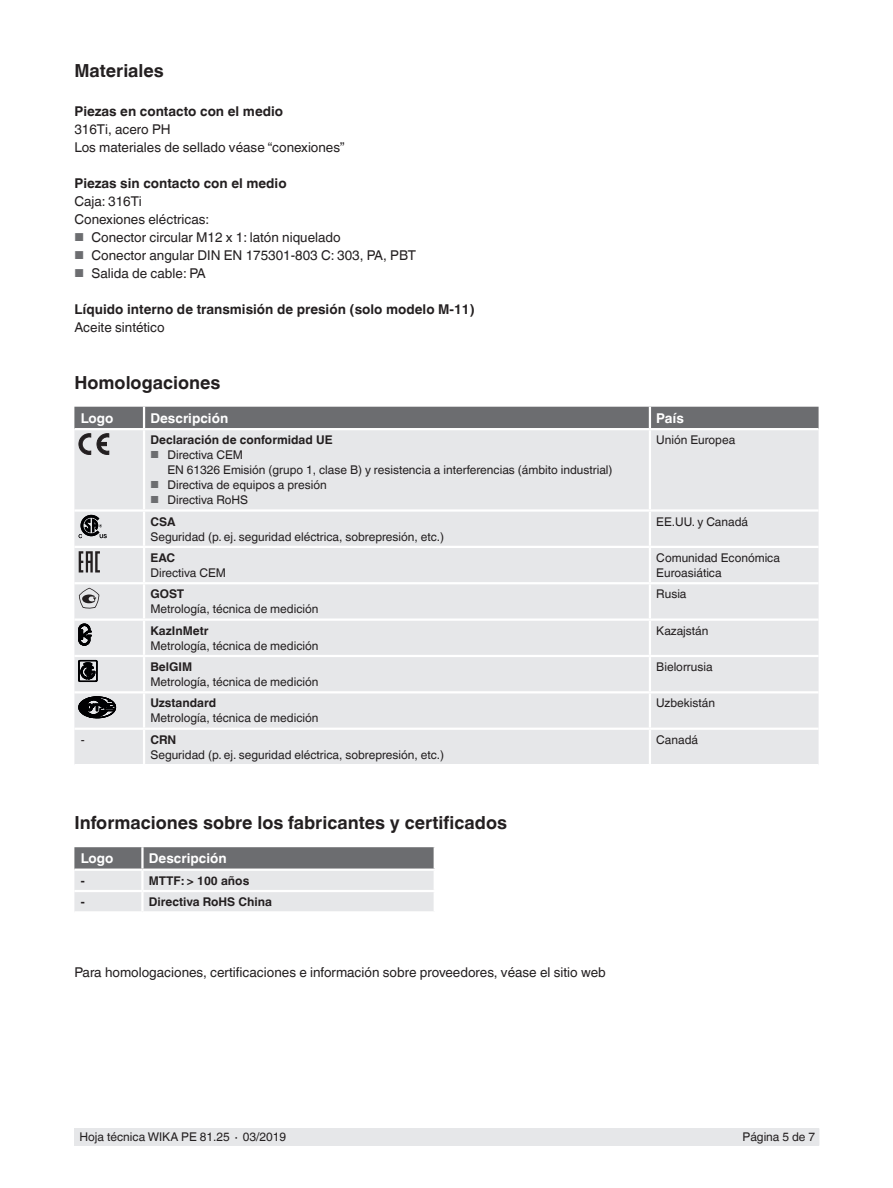
<style>
.page{position:relative;width:893px;height:1188px;background:#fff}
.page>*{position:absolute;margin:0;border:0;box-sizing:border-box;transform-origin:0 0}
.t1{font:700 18px "Helvetica World";color:#231f20}
.t2{font:13.5px/18px "Helvetica World";color:#231f20}
.t3{font:700 13.5px "Helvetica World";color:#231f20}
.t4{font:700 13.5px "Helvetica World";color:#fff}
.t5{font:12px/15px "Helvetica World";color:#231f20}
.t6{font:700 12px "Helvetica World";color:#231f20}
.s1{font-size:11.55px;color:#6c6d70}
.s2{font-size:10.2px;color:#6c6d70}
</style>
<div class="page">
<div style="left:75px;top:1128px;width:744px;height:17px;background:#e6e7e9"></div>
<div style="left:74px;top:454px;width:745px;height:310px;background:#e6e7e9"></div>
<hr style="left:144px;top:509px;width:506px;height:3px;background:#fff">
<hr style="left:144px;top:546px;width:506px;height:2px;background:#fff">
<hr style="left:144px;top:582px;width:506px;height:2px;background:#fff">
<hr style="left:144px;top:618px;width:506px;height:3px;background:#fff">
<hr style="left:144px;top:728px;width:506px;height:2px;background:#fff">
<hr style="left:143px;top:621px;width:2px;height:34px;background:#fff">
<hr style="left:649px;top:621px;width:2px;height:34px;background:#fff">
<hr style="left:143px;top:657px;width:2px;height:34px;background:#fff">
<hr style="left:649px;top:657px;width:2px;height:34px;background:#fff">
<hr style="left:144px;top:691px;width:506px;height:2px;background:#fff">
<hr style="left:650px;top:691px;width:169px;height:2px;background:#fff">
<hr style="left:74px;top:691px;width:70px;height:2px;background:#fff">
<hr style="left:74px;top:655px;width:70px;height:2px;background:#fff">
<hr style="left:144px;top:655px;width:506px;height:2px;background:#fff">
<hr style="left:650px;top:655px;width:169px;height:2px;background:#fff">
<hr style="left:143px;top:693px;width:2px;height:35px;background:#fff">
<hr style="left:649px;top:693px;width:2px;height:35px;background:#fff">
<hr style="left:650px;top:509px;width:169px;height:3px;background:#fff">
<hr style="left:649px;top:512px;width:2px;height:34px;background:#fff">
<hr style="left:74px;top:509px;width:70px;height:3px;background:#fff">
<hr style="left:143px;top:512px;width:2px;height:34px;background:#fff">
<hr style="left:74px;top:546px;width:70px;height:2px;background:#fff">
<hr style="left:74px;top:618px;width:70px;height:3px;background:#fff">
<hr style="left:74px;top:728px;width:70px;height:2px;background:#fff">
<hr style="left:650px;top:546px;width:169px;height:2px;background:#fff">
<hr style="left:650px;top:618px;width:169px;height:3px;background:#fff">
<hr style="left:650px;top:728px;width:169px;height:2px;background:#fff">
<hr style="left:650px;top:582px;width:169px;height:2px;background:#fff">
<hr style="left:74px;top:582px;width:70px;height:2px;background:#fff">
<hr style="left:649px;top:430px;width:2px;height:79px;background:#fff">
<hr style="left:143px;top:430px;width:2px;height:79px;background:#fff">
<hr style="left:649px;top:548px;width:2px;height:34px;background:#fff">
<hr style="left:649px;top:584px;width:2px;height:34px;background:#fff">
<hr style="left:649px;top:730px;width:2px;height:34px;background:#fff">
<hr style="left:143px;top:548px;width:2px;height:34px;background:#fff">
<hr style="left:143px;top:584px;width:2px;height:34px;background:#fff">
<hr style="left:143px;top:730px;width:2px;height:34px;background:#fff">
<svg style="left:74px;top:847px;width:360px;height:64px;background:#bdbec0"></svg>
<hr style="left:74px;top:869px;width:68px;height:2px;background:#fff">
<hr style="left:141px;top:871px;width:3px;height:19px;background:#fff">
<hr style="left:141px;top:847px;width:3px;height:22px;background:#fff">
<hr style="left:142px;top:869px;width:294px;height:2px;background:#fff">
<svg style="left:74px;top:407px;width:745px;height:47px;background:#afb0b2"></svg>
<svg style="left:79px;top:515px;width:28px;height:23px"></svg>
<svg style="left:79px;top:551px;width:21px;height:22px"></svg>
<svg style="left:79px;top:588px;width:20px;height:21px"></svg>
<svg style="left:79px;top:624px;width:12px;height:21px"></svg>
<svg style="left:79px;top:660px;width:18px;height:22px"></svg>
<svg style="left:79px;top:697px;width:37px;height:21px"></svg>
<h1 class="t1" style="left:74px;top:60px;width:91px">Materiales</h1>
<p class="t3" style="left:74px;top:103px;width:210px">Piezas en contacto con el medio</p>
<p class="t2" style="left:74px;top:120px;width:272px">316Ti, acero PH<br>Los materiales de sellado véase “conexiones”</p>
<p class="t3" style="left:74px;top:175px;width:214px">Piezas sin contacto con el medio</p>
<p class="t2" style="left:74px;top:192px;width:136px">Caja: 316Ti<br>Conexiones eléctricas:</p>
<p class="t2" style="left:74px;top:228px;width:268px"><span class="s1">■</span> Conector circular M12 x 1: latón niquelado</p>
<p class="t2" style="left:74px;top:246px;width:343px"><span class="s1">■</span> Conector angular DIN EN 175301-803 C: 303, PA, PBT</p>
<p class="t2" style="left:74px;top:264px;width:133px"><span class="s1">■</span> Salida de cable: PA</p>
<p class="t3" style="left:74px;top:301px;width:402px">Líquido interno de transmisión de presión (solo modelo M-11)</p>
<p class="t2" style="left:74px;top:318px;width:92px">Aceite sintético</p>
<h1 class="t1" style="left:74px;top:372px;width:148px">Homologaciones</h1>
<p class="t4" style="left:81px;top:410px;width:34px">Logo</p>
<p class="t4" style="left:150px;top:410px;width:79px">Descripción</p>
<p class="t4" style="left:656px;top:410px;width:29px">País</p>
<p class="t6" style="left:150px;top:433px;width:184px">Declaración de conformidad UE</p>
<p class="t5" style="left:167px;top:447px;width:447px;text-indent:-17px"><span class="s2">■</span> Directiva CEM<br>EN 61326 Emisión (grupo 1, clase B) y resistencia a interferencias (ámbito industrial)</p>
<p class="t5" style="left:150px;top:477px;width:178px"><span class="s2">■</span> Directiva de equipos a presión</p>
<p class="t5" style="left:150px;top:492px;width:99px"><span class="s2">■</span> Directiva RoHS</p>
<p class="t5" style="left:656px;top:432px;width:81px">Unión Europea</p>
<p class="t6" style="left:150px;top:514px;width:27px">CSA</p>
<p class="t5" style="left:150px;top:529px;width:295px">Seguridad (p. ej. seguridad eléctrica, sobrepresión, etc.)</p>
<p class="t5" style="left:656px;top:514px;width:93px">EE.UU. y Canadá</p>
<p class="t6" style="left:150px;top:551px;width:26px">EAC</p>
<p class="t5" style="left:150px;top:565px;width:77px">Directiva CEM</p>
<p class="t5" style="left:656px;top:550px;width:125px">Comunidad Económica<br>Euroasiática</p>
<p class="t6" style="left:150px;top:587px;width:35px">GOST</p>
<p class="t5" style="left:150px;top:602px;width:170px">Metrología, técnica de medición</p>
<p class="t5" style="left:656px;top:587px;width:32px">Rusia</p>
<p class="t6" style="left:150px;top:623px;width:60px">KazInMetr</p>
<p class="t5" style="left:150px;top:638px;width:170px">Metrología, técnica de medición</p>
<p class="t5" style="left:656px;top:623px;width:54px">Kazajstán</p>
<p class="t6" style="left:150px;top:660px;width:43px">BelGIM</p>
<p class="t5" style="left:150px;top:674px;width:170px">Metrología, técnica de medición</p>
<p class="t5" style="left:656px;top:659px;width:58px">Bielorrusia</p>
<p class="t6" style="left:150px;top:696px;width:67px">Uzstandard</p>
<p class="t5" style="left:150px;top:711px;width:170px">Metrología, técnica de medición</p>
<p class="t5" style="left:656px;top:696px;width:60px">Uzbekistán</p>
<p class="t5" style="left:81px;top:732px;width:5px">-</p>
<p class="t6" style="left:150px;top:733px;width:27px">CRN</p>
<p class="t5" style="left:150px;top:747px;width:295px">Seguridad (p. ej. seguridad eléctrica, sobrepresión, etc.)</p>
<p class="t5" style="left:656px;top:732px;width:43px">Canadá</p>
<h1 class="t1" style="left:74px;top:812px;width:434px">Informaciones sobre los fabricantes y certificados</h1>
<p class="t4" style="left:81px;top:851px;width:34px">Logo</p>
<p class="t4" style="left:149px;top:851px;width:79px">Descripción</p>
<p class="t6" style="left:81px;top:874px;width:5px">-</p>
<p class="t6" style="left:149px;top:874px;width:102px">MTTF: &gt; 100 años</p>
<p class="t6" style="left:81px;top:895px;width:5px">-</p>
<p class="t6" style="left:149px;top:895px;width:125px">Directiva RoHS China</p>
<p class="t2" style="left:74px;top:963px;width:533px">Para homologaciones, certificaciones e información sobre proveedores, véase el sitio web</p>
<p class="t5" style="left:80px;top:1130px;width:208px">Hoja técnica WIKA PE 81.25 ∙ 03/2019</p>
<p class="t5" style="left:743px;top:1130px;width:74px">Página 5 de 7</p>
</div>
